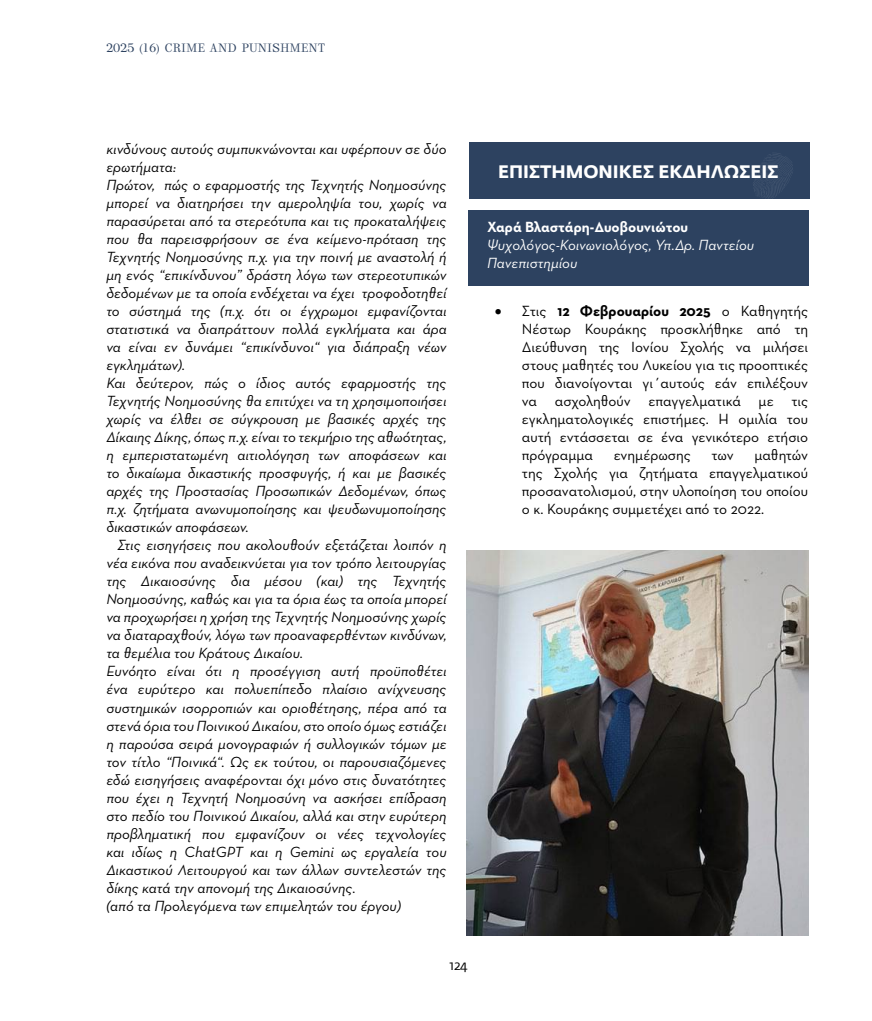
<style>
.page{position:relative;width:872px;height:1021px;background:#fff}
.page>*{position:absolute;margin:0;border:0;box-sizing:border-box;transform-origin:0 0}
.t1{font:700 18px "Fedra Sans Greek";color:#fff}
.t2{font:italic 15px/18px "Neutraface Text Greek";color:#000;text-align:justify}
.t3{font:15px/18px "Neutraface Text Greek";color:#000;text-align:justify}
.t4{font:italic 15px "Neutraface Text Greek";color:#fff}
.t5{font:700 15px "Neutraface Text Greek";color:#fff}
.t6{font:13.5px "Fedra Sans Greek";color:#000}
.t7{font:12px "GFS Bodoni";color:#2d4260}
.s1{font-weight:700}
</style>
<div class="page">
<div style="left:470px;top:142px;width:340px;height:57px;background:#2d4260"></div>
<svg style="left:753px;top:153px;width:40px;height:46px"></svg>
<div style="left:468px;top:210px;width:340px;height:76px;background:#2d4260"></div>
<img style="left:466px;top:550px;width:342px;height:385px">
<p class="t7" style="left:106px;top:41px;width:220px">2025 (16) CRIME AND PUNISHMENT</p>
<p class="t2" style="left:106px;top:140px;width:342px">κινδύνους αυτούς συμπυκνώνονται και υφέρπουν σε δύο ερωτήματα:</p>
<p class="t2" style="left:106px;top:176px;width:342px">Πρώτον, πώς ο εφαρμοστής της Τεχνητής Νοημοσύνης μπορεί να διατηρήσει την αμεροληψία του, χωρίς να παρασύρεται από τα στερεότυπα και τις προκαταλήψεις που θα παρεισφρήσουν σε ένα κείμενο-πρόταση της Τεχνητής Νοημοσύνης π.χ. για την ποινή με αναστολή ή μη ενός “επικίνδυνου” δράστη λόγω των στερεοτυπικών δεδομένων με τα οποία ενδέχεται να έχει τροφοδοτηθεί το σύστημά της (π.χ. ότι οι έγχρωμοι εμφανίζονται στατιστικά να διαπράττουν πολλά εγκλήματα και άρα να είναι εν δυνάμει “επικίνδυνοι“ για διάπραξη νέων εγκλημάτων).</p>
<p class="t2" style="left:106px;top:374px;width:342px">Και δεύτερον, πώς ο ίδιος αυτός εφαρμοστής της Τεχνητής Νοημοσύνης θα επιτύχει να τη χρησιμοποιήσει χωρίς να έλθει σε σύγκρουση με βασικές αρχές της Δίκαιης Δίκης, όπως π.χ. είναι το τεκμήριο της αθωότητας, η εμπεριστατωμένη αιτιολόγηση των αποφάσεων και το δικαίωμα δικαστικής προσφυγής, ή και με βασικές αρχές της Προστασίας Προσωπικών Δεδομένων, όπως π.χ. ζητήματα ανωνυμοποίησης και ψευδωνυμοποίησης δικαστικών αποφάσεων.</p>
<p class="t2" style="left:106px;top:536px;width:342px;text-indent:11px">Στις εισηγήσεις που ακολουθούν εξετάζεται λοιπόν η νέα εικόνα που αναδεικνύεται για τoν τρόπο λειτουργίας της Δικαιοσύνης δια μέσου (και) της Τεχνητής Νοημοσύνης, καθώς και για τα όρια έως τα οποία μπορεί να προχωρήσει η χρήση της Τεχνητής Νοημοσύνης χωρίς να διαταραχθούν, λόγω των προαναφερθέντων κινδύνων, τα θεμέλια του Κράτους Δικαίου.</p>
<p class="t2" style="left:106px;top:662px;width:342px">Ευνόητο είναι ότι η προσέγγιση αυτή προϋποθέτει ένα ευρύτερο και πολυεπίπεδο πλαίσιο ανίχνευσης συστημικών ισορροπιών και οριοθέτησης, πέρα από τα στενά όρια του Ποινικού Δικαίου, στο οποίο όμως εστιάζει η παρούσα σειρά μονογραφιών ή συλλογικών τόμων με τον τίτλο “Ποινικά“. Ως εκ τούτου, οι παρουσιαζόμενες εδώ εισηγήσεις αναφέρονται όχι μόνο στις δυνατότητες που έχει η Τεχνητή Νοημοσύνη να ασκήσει επίδραση στο πεδίο του Ποινικού Δικαίου, αλλά και στην ευρύτερη προβληματική που εμφανίζουν οι νέες τεχνολογίες και ιδίως η ChatGPT και η Gemini ως εργαλεία του Δικαστικού Λειτουργού και των άλλων συντελεστών της δίκης κατά την απονομή της Δικαιοσύνης.</p>
<p class="t2" style="left:106px;top:896px;width:296px">(από τα Προλεγόμενα των επιμελητών του έργου)</p>
<p class="t6" style="left:449px;top:957px;width:20px">124</p>
<p class="t1" style="left:498px;top:161px;width:281px">EΠΙΣΤΗΜΟΝΙΚΕΣ ΕΚΔΗΛΩΣΕΙΣ</p>
<p class="t5" style="left:487px;top:218px;width:203px">Χαρά Βλαστάρη-Δυοβουνιώτου</p>
<p class="t4" style="left:487px;top:236px;width:269px">Ψυχολόγος-Κοινωνιολόγος, Υπ.Δρ. Παντείου</p>
<p class="t4" style="left:487px;top:254px;width:92px">Πανεπιστημίου</p>
<p class="t3" style="left:522px;top:301px;width:288px;text-indent:-27px">• Στις <span class="s1">12 Φεβρουαρίου 2025</span> ο Καθηγητής Νέστωρ Κουράκης προσκλήθηκε από τη Διεύθυνση της Ιονίου Σχολής να μιλήσει στους μαθητές του Λυκείου για τις προοπτικές που διανοίγονται γι΄αυτούς εάν επιλέξουν να ασχοληθούν επαγγελματικά με τις εγκληματολογικές επιστήμες. Η ομιλία του αυτή εντάσσεται σε ένα γενικότερο ετήσιο πρόγραμμα</p>
<p class="t3" style="left:522px;top:445px;width:288px;text-indent:232px">μαθητών της Σχολής για ζητήματα επαγγελματικού προσανατολισμού, στην υλοποίηση του οποίου ο κ. Κουράκης συμμετέχει από το 2022.</p>
<p class="t3" style="left:613px;top:445px;width:79px">ενημέρωσης</p>
<p class="t3" style="left:711px;top:445px;width:24px">των</p>
</div>
